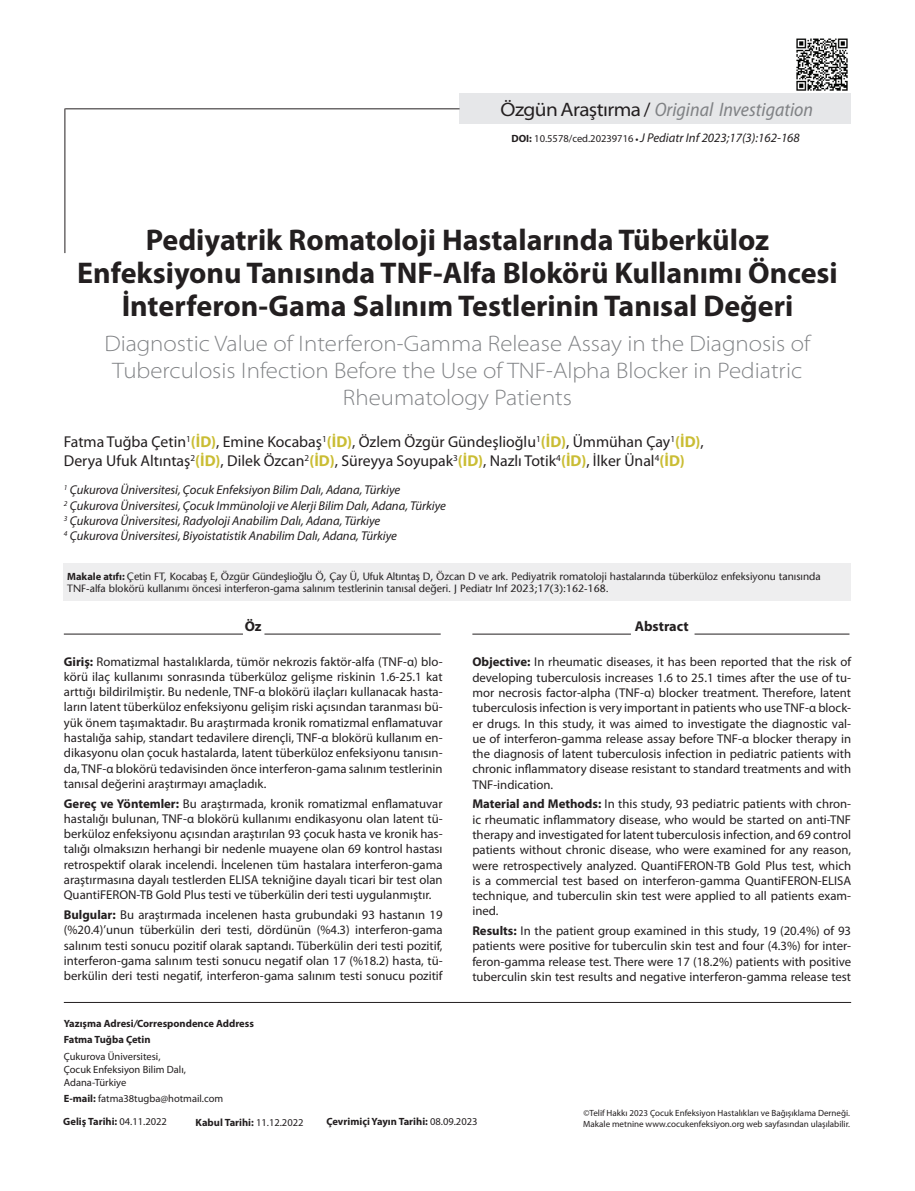
<style>
.page{position:relative;width:915px;height:1191px;background:#fff}
.page>*{position:absolute;margin:0;border:0;box-sizing:border-box;transform-origin:0 0}
.t1{font:700 30px/33px "Myriad Pro";color:#231f20;text-align:center}
.t2{font:300 semi-expanded 22.5px/27px "Myriad Pro";color:#808285;text-align:center}
.t3{font:italic semi-condensed 19.5px "Myriad Pro";color:#808285}
.t4{font:15.75px/18.9px "Myriad Pro";color:#231f20}
.t5{font:700 14.25px "Myriad Pro";color:#231f20}
.t6{font:12.75px/15.3px "Myriad Pro";color:#231f20;text-align:justify}
.t7{font:italic 12.75px/15.3px "Myriad Pro";letter-spacing:-.005em;color:#231f20}
.t8{font:500 10.5px/12.6px "Stone Sans Std";color:#231f20}
.t9{font:700 10.5px/16.8px "Myriad Pro";color:#231f20}
.t10{font:10.5px/12.6px "Myriad Pro";color:#231f20}
.t11{font:9px "Myriad Pro";color:#231f20}
.s1{font-style:normal;font-stretch:semi-expanded;color:#231f20}
.s2{font-style:normal;font-stretch:normal;color:#231f20}
.s3{font-weight:700;font-style:normal;font-size:10.5px}
.s4{font-style:normal;font-size:10.5px}
.s5{font-weight:700;font-style:normal;font-size:9px}
.s6{font-weight:700;color:#cabd34}
.s7{font-family:"Myriad Pro";font-weight:700}
.s8{font-weight:700}
.s9{font-style:italic}
.s10{font-weight:400}
</style>
<div class="page">
<img style="left:796px;top:38px;width:52px;height:53px">
<hr style="left:64px;top:1002px;width:786px;height:1px;background:#231f20">
<div style="left:459px;top:94px;width:391px;height:30px;background:#e6e7e9"></div>
<hr style="left:64px;top:108px;width:1px;height:145px;background:#231f20">
<hr style="left:65px;top:108px;width:394px;height:1px;background:#231f20">
<hr style="left:64px;top:633px;width:179px;height:1px;background:#231f20">
<hr style="left:264px;top:633px;width:176px;height:1px;background:#231f20">
<hr style="left:472px;top:634px;width:158px;height:1px;background:#231f20">
<hr style="left:694px;top:633px;width:155px;height:1px;background:#231f20">
<div style="left:63px;top:563px;width:787px;height:38px;background:#eeeeef"></div>
<h3 class="t3" style="left:500px;top:99px;width:314px"><span class="s1">ÖzgünAraştırma</span> <span class="s2">/</span> Original Investigation</h3>
<p class="t7" style="left:511px;top:131px;width:290px"><span class="s3">DOI:</span> <span class="s4">10.5578/ced.20239716</span> <span class="s5">•</span> J Pediatr Inf 2023;17(3):162-168</p>
<h1 class="t1" style="left:77px;top:223px;width:762px">Pediyatrik Romatoloji Hastalarında Tüberküloz<br>Enfeksiyonu Tanısında TNF-Alfa Blokörü Kullanımı Öncesi<br>İnterferon-Gama Salınım Testlerinin Tanısal Değeri</h1>
<h2 class="t2" style="left:104px;top:330px;width:707px">Diagnostic Value of Interferon-Gamma Release Assay in the Diagnosis of<br>Tuberculosis Infection Before the Use of TNF-Alpha Blocker in Pediatric<br>Rheumatology Patients</h2>
<p class="t4" style="left:64px;top:433px;width:641px">Fatma Tuğba Çetin<sup>1</sup><span class="s6">(İD)</span>, Emine Kocabaş<sup>1</sup><span class="s6">(İD)</span>, Özlem Özgür Gündeşlioğlu<sup>1</sup><span class="s6">(İD)</span>, Ümmühan Çay<sup>1</sup><span class="s6">(İD)</span>,<br>Derya Ufuk Altıntaş<sup>2</sup><span class="s6">(İD)</span>, Dilek Özcan<sup>2</sup><span class="s6">(İD)</span>, Süreyya Soyupak<sup>3</sup><span class="s6">(İD)</span>, Nazlı Totik<sup>4</sup><span class="s6">(İD)</span>, İlker Ünal<sup>4</sup><span class="s6">(İD)</span></p>
<p class="t7" style="left:64px;top:483px;width:383px"><sup>1</sup> Çukurova Üniversitesi, Çocuk Enfeksiyon Bilim Dalı, Adana, Türkiye<br><sup>2</sup> Çukurova Üniversitesi, Çocuk Immünoloji ve Alerji Bilim Dalı, Adana, Türkiye <sup>3</sup> Çukurova Üniversitesi, Radyoloji Anabilim Dalı, Adana, Türkiye<br><sup>4</sup> Çukurova Üniversitesi, Biyoistatistik Anabilim Dalı, Adana, Türkiye</p>
<p class="t8" style="left:67px;top:570px;width:754px"><span class="s7">Makale atıfı:</span> Çetin FT, Kocabaş E, Özgür Gündeşlioğlu Ö, Çay Ü, Ufuk Altıntaş D, Özcan D ve ark. Pediyatrik romatoloji hastalarında tüberküloz enfeksiyonu tanısında<br>TNF-alfa blokörü kullanımı öncesi interferon-gama salınım testlerinin tanısal değeri. J Pediatr Inf 2023;17(3):162-168.</p>
<p class="t5" style="left:245px;top:618px;width:18px">Öz</p>
<p class="t6" style="left:64px;top:654px;width:380px"><span class="s8">Giriş:</span> Romatizmal hastalıklarda, tümör nekrozis faktör-alfa (TNF-α) blo&shy;körü ilaç kullanımı sonrasında tüberküloz gelişme riskinin 1.6-25.1 kat arttığı bildirilmiştir. Bu nedenle, TNF-α blokörü ilaçları kullanacak hasta&shy;ların latent tüberküloz enfeksiyonu gelişim riski açısından taranması bü&shy;yük önem taşımaktadır. Bu araştırmada kronik romatizmal enflamatuvar hastalığa sahip, standart tedavilere dirençli, TNF-α blokörü kullanım en&shy;dikasyonu olan çocuk hastalarda, latent tüberküloz enfeksiyonu tanısın&shy;da, TNF-α blokörü tedavisinden önce interferon-gama salınım testlerinin tanısal değerini araştırmayı amaçladık.</p>
<p class="t6" style="left:64px;top:796px;width:380px"><span class="s8">Gereç ve Yöntemler:</span> Bu araştırmada, kronik romatizmal enflamatuvar hastalığı bulunan, TNF-α blokörü kullanımı endikasyonu olan latent tü&shy;berküloz enfeksiyonu açısından araştırılan 93 çocuk hasta ve kronik has&shy;talığı olmaksızın herhangi bir nedenle muayene olan 69 kontrol hastası retrospektif olarak incelendi. İncelenen tüm hastalara interferon-gama araştırmasına dayalı testlerden ELISA tekniğine dayalı ticari bir test olan QuantiFERON-TB Gold Plus testi ve tüberkülin deri testi uygulanmıştır.</p>
<p class="t6" style="left:64px;top:907px;width:380px"><span class="s8">Bulgular:</span> Bu araştırmada incelenen hasta grubundaki 93 hastanın 19 (%20.4)’unun tüberkülin deri testi, dördünün (%4.3) interferon-gama salınım testi sonucu pozitif olarak saptandı. Tüberkülin deri testi pozitif, interferon-gama salınım testi sonucu negatif olan 17 (%18.2) hasta, tü&shy;berkülin deri testi negatif, interferon-gama salınım testi sonucu pozitif</p>
<p class="t9" style="left:64px;top:1014px;width:191px">Yazışma Adresi<span class="s9">/</span>Correspondence Address<br>Fatma Tuğba Çetin</p>
<p class="t10" style="left:64px;top:1050px;width:124px">Çukurova Üniversitesi,<br>Çocuk Enfeksiyon Bilim Dalı,<br>Adana-Türkiye</p>
<p class="t10" style="left:64px;top:1092px;width:161px"><span class="s8">E-mail:</span> fatma38tugba@hotmail.com</p>
<p class="t5" style="left:634px;top:618px;width:55px">Abstract</p>
<p class="t6" style="left:472px;top:654px;width:380px"><span class="s8">Objective:</span> In rheumatic diseases, it has been reported that the risk of developing tuberculosis increases 1.6 to 25.1 times after the use of tu&shy;mor necrosis factor-alpha (TNF-α) blocker treatment. Therefore, latent tuberculosis infection is very important in patients who use TNF-α block&shy;er drugs. In this study, it was aimed to investigate the diagnostic val&shy;ue of interferon-gamma release assay before TNF-α blocker therapy in the diagnosis of latent tuberculosis infection in pediatric patients with chronic inflammatory disease resistant to standard treatments and with TNF-indication.</p>
<p class="t6" style="left:472px;top:796px;width:380px"><span class="s8">Material and Methods:</span> In this study, 93 pediatric patients with chron&shy;ic rheumatic inflammatory disease, who would be started on anti-TNF therapy and investigated for latent tuberculosis infection, and 69 control patients without chronic disease, who were examined for any reason, were retrospectively analyzed. QuantiFERON-TB Gold Plus test, which is a commercial test based on interferon-gamma QuantiFERON-ELISA technique, and tuberculin skin test were applied to all patients exam&shy;ined.</p>
<p class="t6" style="left:472px;top:923px;width:380px"><span class="s8">Results:</span> In the patient group examined in this study, 19 (20.4%) of 93 patients were positive for tuberculin skin test and four (4.3%) for inter&shy;feron-gamma release test. There were 17 (18.2%) patients with positive tuberculin skin test results and negative interferon-gamma release test</p>
<p class="t9" style="left:63px;top:1113px;width:105px">Geliş Tarihi: <span class="s10">04.11.2022</span></p>
<p class="t9" style="left:195px;top:1113px;width:109px">Kabul Tarihi: <span class="s10">11.12.2022</span></p>
<p class="t11" style="left:583px;top:1108px;width:268px">©Telif Hakkı 2023 Çocuk Enfeksiyon Hastalıkları ve Bağışıklama Derneği.</p>
<p class="t9" style="left:326px;top:1113px;width:153px">Çevrimiçi Yayın Tarihi: <span class="s10">08.09.2023</span></p>
<p class="t11" style="left:583px;top:1119px;width:268px">Makale metnine www.cocukenfeksiyon.org web sayfasından ulaşılabilir.</p>
</div>
